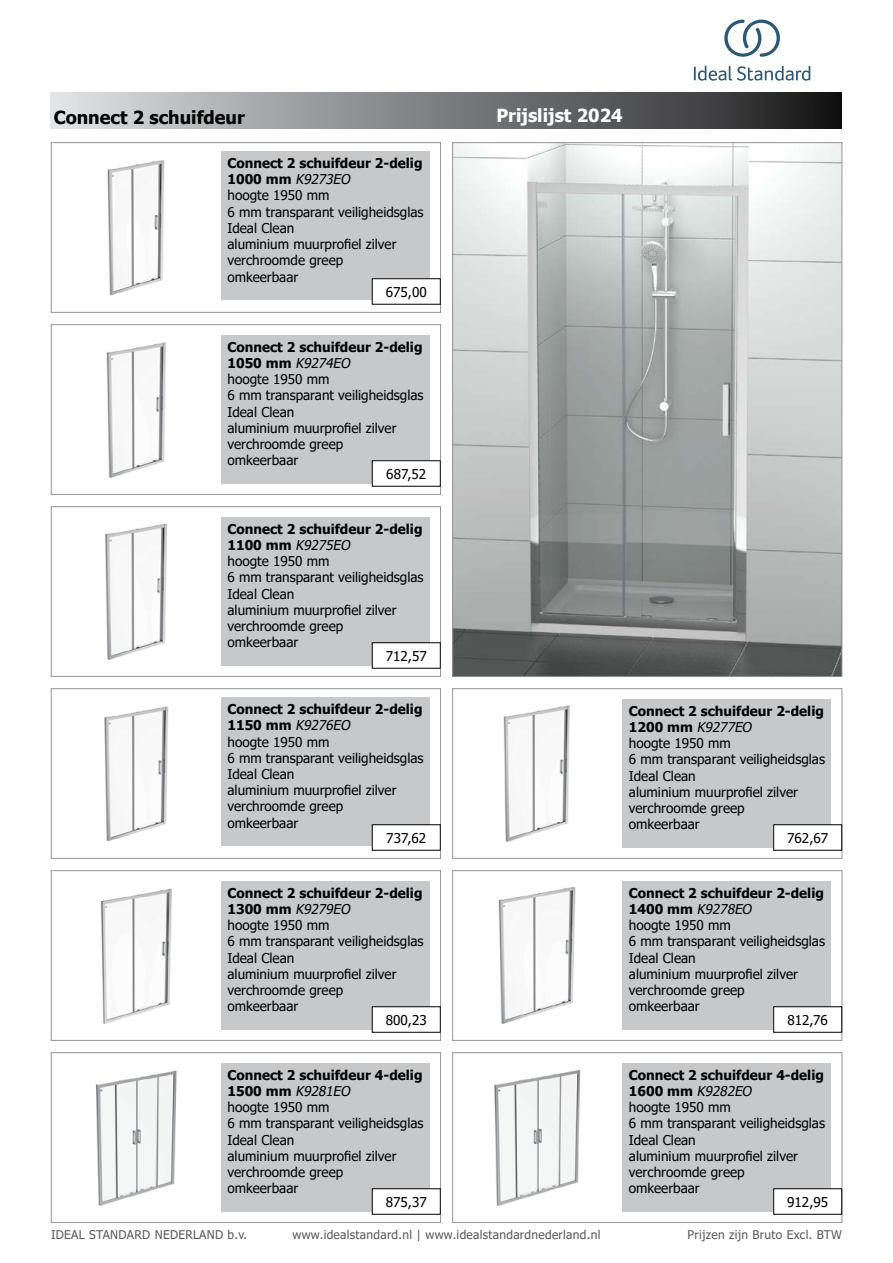
<style>
.page{position:relative;width:893px;height:1263px;background:#fff}
.page>*{position:absolute;margin:0;border:0;box-sizing:border-box;transform-origin:0 0}
.t1{font:700 18px "Tahoma";color:#000}
.t2{font:700 18px "Tahoma";color:#fff}
.t3{font:13.5px/16.2px "Tahoma";color:#000}
.t4{font:12px "Tahoma";letter-spacing:.025em;color:#58595b}
.s1{font-weight:700}
.s2{font-style:italic}
</style>
<div class="page">
<div style="left:51px;top:92px;width:791px;height:37px;background:linear-gradient(to right,#dee1e3,#1a1a1b)"></div>
<div style="left:51px;top:142px;width:390px;height:171px;border:1px solid #939598"></div>
<div style="left:51px;top:324px;width:390px;height:171px;border:1px solid #939598"></div>
<div style="left:51px;top:506px;width:390px;height:170px;border:1px solid #939598"></div>
<img style="left:454px;top:144px;width:386px;height:530px">
<img style="left:105px;top:523px;width:62px;height:137px">
<div style="left:221px;top:517px;width:209px;height:149px;background:#c7c8ca"></div>
<img style="left:106px;top:342px;width:60px;height:136px">
<div style="left:221px;top:335px;width:209px;height:149px;background:#c7c8ca"></div>
<img style="left:107px;top:160px;width:58px;height:136px">
<div style="left:221px;top:151px;width:209px;height:149px;background:#c7c8ca"></div>
<div style="left:452px;top:1052px;width:390px;height:170px;border:1px solid #939598"></div>
<img style="left:494px;top:1070px;width:87px;height:136px">
<div style="left:622px;top:1063px;width:209px;height:149px;background:#c7c8ca"></div>
<div style="left:452px;top:870px;width:390px;height:170px;border:1px solid #939598"></div>
<img style="left:498px;top:886px;width:78px;height:138px">
<div style="left:622px;top:881px;width:209px;height:149px;background:#c7c8ca"></div>
<div style="left:452px;top:688px;width:390px;height:170px;border:1px solid #939598"></div>
<img style="left:503px;top:705px;width:67px;height:137px">
<div style="left:622px;top:699px;width:209px;height:149px;background:#c7c8ca"></div>
<div style="left:51px;top:688px;width:390px;height:170px;border:1px solid #939598"></div>
<div style="left:51px;top:870px;width:390px;height:170px;border:1px solid #939598"></div>
<div style="left:51px;top:1052px;width:390px;height:170px;border:1px solid #939598"></div>
<img style="left:96px;top:1070px;width:81px;height:136px">
<div style="left:221px;top:1063px;width:209px;height:149px;background:#c7c8ca"></div>
<img style="left:100px;top:888px;width:72px;height:136px">
<div style="left:221px;top:881px;width:209px;height:149px;background:#c7c8ca"></div>
<img style="left:104px;top:706px;width:65px;height:136px">
<div style="left:221px;top:697px;width:209px;height:149px;background:#c7c8ca"></div>
<div style="left:372px;top:279px;width:68px;height:25px;background:#fff"></div>
<div style="left:372px;top:643px;width:68px;height:25px;background:#fff"></div>
<div style="left:372px;top:642px;width:68px;height:26px;border:1px solid #000"></div>
<div style="left:372px;top:461px;width:68px;height:25px;background:#fff"></div>
<div style="left:372px;top:460px;width:68px;height:26px;border:1px solid #000"></div>
<div style="left:372px;top:825px;width:68px;height:25px;background:#fff"></div>
<div style="left:372px;top:824px;width:68px;height:26px;border:1px solid #000"></div>
<div style="left:372px;top:1189px;width:68px;height:25px;background:#fff"></div>
<div style="left:372px;top:1188px;width:68px;height:26px;border:1px solid #000"></div>
<div style="left:372px;top:1007px;width:68px;height:25px;background:#fff"></div>
<div style="left:372px;top:1006px;width:68px;height:26px;border:1px solid #000"></div>
<div style="left:774px;top:825px;width:68px;height:25px;background:#fff"></div>
<div style="left:773px;top:824px;width:69px;height:26px;border:1px solid #000"></div>
<div style="left:774px;top:1189px;width:68px;height:25px;background:#fff"></div>
<div style="left:773px;top:1188px;width:69px;height:26px;border:1px solid #000"></div>
<div style="left:774px;top:1007px;width:68px;height:25px;background:#fff"></div>
<div style="left:773px;top:1006px;width:69px;height:26px;border:1px solid #000"></div>
<svg style="left:694px;top:66px;width:116px;height:15px"></svg>
<svg style="left:724px;top:20px;width:56px;height:37px"></svg>
<h1 class="t1" style="left:54px;top:105px;width:193px">Connect 2 schuifdeur</h1>
<p class="t3" style="left:227px;top:156px;width:198px"><span class="s1">Connect 2 schuifdeur 2-delig<br>1 0 0 0 m m</span> <span class="s2">K9273EO<br></span>hoogte 1950 mm<br>6 mm transparant veiligheidsglas<br>Ideal Clean<br>aluminium muurprofiel zilver verchroomde greep<br>omkeerbaar</p>
<p class="t3" style="left:386px;top:284px;width:42px">675,00</p>
<p class="t3" style="left:227px;top:340px;width:198px"><span class="s1">Connect 2 schuifdeur 2-delig<br>1 0 5 0 m m</span> <span class="s2">K9274EO<br></span>hoogte 1950 mm<br>6 mm transparant veiligheidsglas<br>Ideal Clean<br>aluminium muurprofiel zilver verchroomde greep<br>omkeerbaar</p>
<p class="t3" style="left:386px;top:466px;width:41px">687,52</p>
<p class="t3" style="left:227px;top:521px;width:198px"><span class="s1">Connect 2 schuifdeur 2-delig<br>1 1 0 0 m m</span> <span class="s2">K9275EO<br></span>hoogte 1950 mm<br>6 mm transparant veiligheidsglas<br>Ideal Clean<br>aluminium muurprofiel zilver verchroomde greep<br>omkeerbaar</p>
<p class="t3" style="left:386px;top:648px;width:42px">712,57</p>
<p class="t3" style="left:227px;top:702px;width:198px"><span class="s1">Connect 2 schuifdeur 2-delig<br>1 1 5 0 m m</span> <span class="s2">K9276EO<br></span>hoogte 1950 mm<br>6 mm transparant veiligheidsglas<br>Ideal Clean<br>aluminium muurprofiel zilver verchroomde greep<br>omkeerbaar</p>
<p class="t3" style="left:386px;top:830px;width:41px">737,62</p>
<p class="t3" style="left:227px;top:885px;width:198px"><span class="s1">Connect 2 schuifdeur 2-delig<br>1 3 0 0 m m</span> <span class="s2">K9279EO<br></span>hoogte 1950 mm<br>6 mm transparant veiligheidsglas<br>Ideal Clean<br>aluminium muurprofiel zilver verchroomde greep<br>omkeerbaar</p>
<p class="t3" style="left:386px;top:1012px;width:42px">800,23</p>
<p class="t3" style="left:227px;top:1067px;width:198px"><span class="s1">Connect 2 schuifdeur 4-delig<br>1 5 0 0 m m</span> <span class="s2">K9281EO<br></span>hoogte 1950 mm<br>6 mm transparant veiligheidsglas<br>Ideal Clean<br>aluminium muurprofiel zilver verchroomde greep<br>omkeerbaar</p>
<p class="t3" style="left:386px;top:1194px;width:42px">875,37</p>
<h1 class="t2" style="left:496px;top:103px;width:128px">Prijslijst 2024</h1>
<p class="t3" style="left:629px;top:703px;width:198px"><span class="s1">Connect 2 schuifdeur 2-delig<br>1 2 0 0 m m</span> <span class="s2">K9277EO<br></span>hoogte 1950 mm<br>6 mm transparant veiligheidsglas<br>Ideal Clean<br>aluminium muurprofiel zilver verchroomde greep<br>omkeerbaar</p>
<p class="t3" style="left:787px;top:830px;width:42px">762,67</p>
<p class="t3" style="left:629px;top:885px;width:198px"><span class="s1">Connect 2 schuifdeur 2-delig<br>1 4 0 0 m m</span> <span class="s2">K9278EO<br></span>hoogte 1950 mm<br>6 mm transparant veiligheidsglas<br>Ideal Clean<br>aluminium muurprofiel zilver verchroomde greep<br>omkeerbaar</p>
<p class="t3" style="left:787px;top:1012px;width:42px">812,76</p>
<p class="t3" style="left:629px;top:1067px;width:198px"><span class="s1">Connect 2 schuifdeur 4-delig<br>1 6 0 0 m m</span> <span class="s2">K9282EO<br></span>hoogte 1950 mm<br>6 mm transparant veiligheidsglas<br>Ideal Clean<br>aluminium muurprofiel zilver verchroomde greep<br>omkeerbaar</p>
<p class="t3" style="left:787px;top:1194px;width:42px">912,95</p>
<p class="t4" style="left:51px;top:1227px;width:198px">IDEAL STANDARD NEDERLAND b.v.</p>
<p class="t4" style="left:292px;top:1227px;width:309px">www.idealstandard.nl | www.idealstandardnederland.nl</p>
<p class="t4" style="left:688px;top:1227px;width:156px">Prijzen zijn Bruto Excl. BTW</p>
</div>
